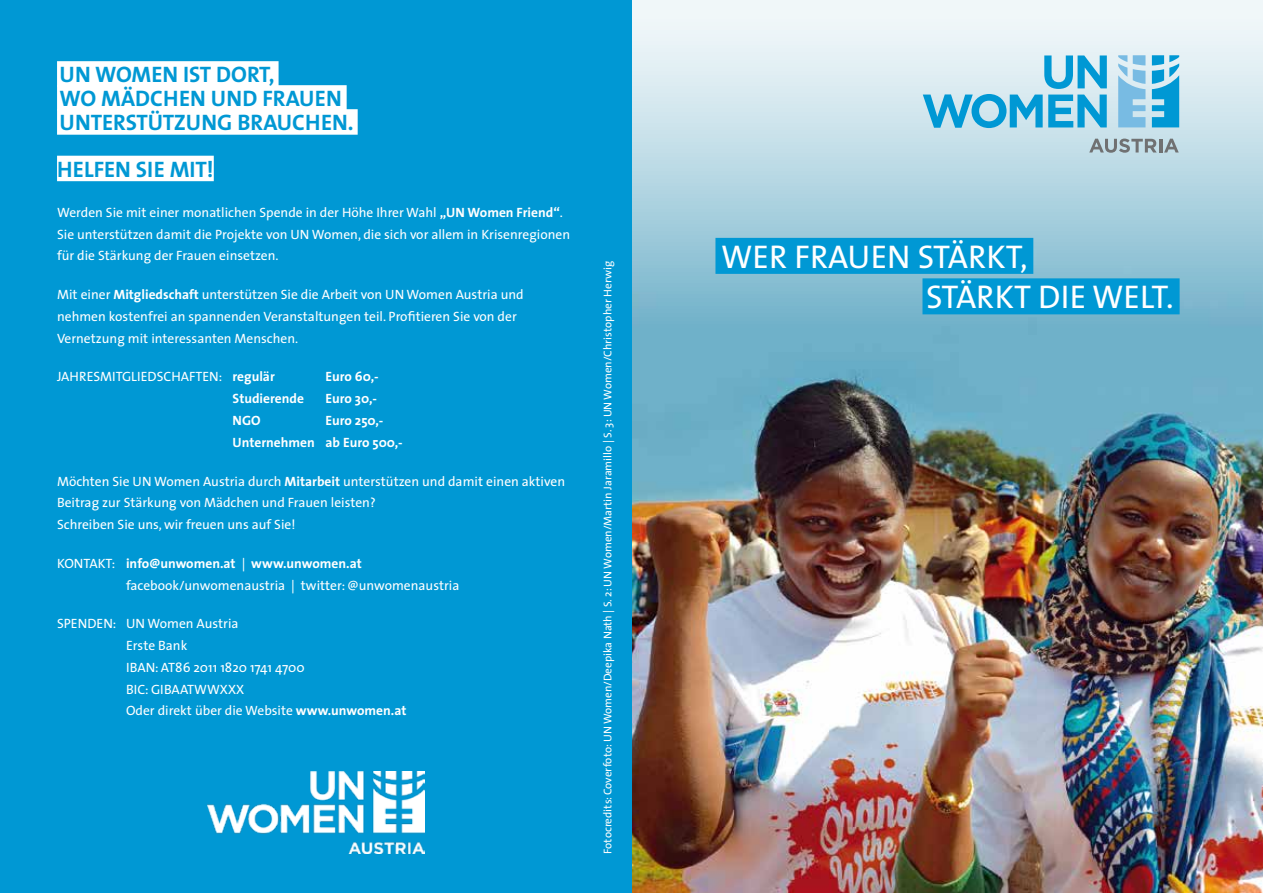
<style>
.page{position:relative;width:1263px;height:893px;background:#fff}
.page>*{position:absolute;margin:0;border:0;box-sizing:border-box;transform-origin:0 0}
.t1{font:33px/40.5px "The Sans";color:#fff}
.t2{font:700 22.5px/24px "The Sans";color:#0098d4}
.t3{font:13.5px/21.8px "The Sans";color:#fff}
.t4{font:700 13.5px/21.8px "The Sans";color:#fff}
.t5{font:11.25px "The Sans";color:#fff}
.s1{font-weight:700}
</style>
<div class="page">
<img style="left:631px;top:0;width:632px;height:893px">
<div style="left:715px;top:238px;width:318px;height:36px;background:#0098d4"></div>
<div style="left:922px;top:278px;width:257px;height:36px;background:#0098d4"></div>
<div style="left:0;top:0;width:631px;height:893px;background:#0098d4"></div>
<div style="left:57px;top:61px;width:222px;height:26px;background:#fff"></div>
<div style="left:57px;top:85px;width:290px;height:26px;background:#fff"></div>
<div style="left:57px;top:109px;width:301px;height:26px;background:#fff"></div>
<div style="left:57px;top:156px;width:157px;height:25px;background:#fff"></div>
<svg style="left:923px;top:55px;width:184px;height:73px;background:#91cfe7"></svg>
<svg style="left:1118px;top:55px;width:27px;height:72px;background:#96c9e7"></svg>
<svg style="left:1152px;top:55px;width:27px;height:72px;background:#40b0dc"></svg>
<svg style="left:1089px;top:139px;width:68px;height:14px"></svg>
<hr style="left:1159px;top:139px;width:3px;height:14px;background:#707172">
<svg style="left:1164px;top:139px;width:15px;height:14px"></svg>
<img style="left:207px;top:771px;width:217px;height:83px">
<h2 class="t2" style="left:59px;top:62px;width:296px">UN Women ist dort,<br>wo Mädchen un d Frauen<br>Unterstützung brauchen.</h2>
<h2 class="t2" style="left:57px;top:157px;width:158px">H elfen Sie mit!</h2>
<p class="t3" style="left:57px;top:201px;width:515px">Werden Sie mit einer monatlichen Spende in der Höhe I hrer Wahl <span class="s1">„UN Women Friend“</span>.<br>Sie unterstützen damit die Projekte von UN Women, die sich vor allem in Krisenregionen für die Stärkung der Frauen einsetzen.</p>
<p class="t3" style="left:57px;top:283px;width:468px">Mit einer <span class="s1">Mitgliedschaft</span> unterstützen Sie die Arbeit von UN Women Austria und nehmen kostenfrei an spannenden Veranstaltungen teil. Profitieren Sie von der<br>Vernetzung mit interessanten Menschen.</p>
<p class="t3" style="left:57px;top:366px;width:248px">Jah resmitgliedschaften: <span class="s1">regulär E</span></p>
<p class="t4" style="left:233px;top:366px;width:148px;text-indent:100px">uro 60,-<br>Studierende Euro 30,-<br>NGOE</p>
<p class="t4" style="left:233px;top:409px;width:172px;text-indent:100px">uro 250,-<br>Unternehmen ab Euro 500,-</p>
<p class="t3" style="left:57px;top:470px;width:509px">Möchten Sie UN Women Austria durch <span class="s1">Mitarbeit</span> unterstützen und damit einen aktiven<br>Beitrag zur Stärkung von Mädchen und Frauen leisten?<br>Schreiben Sie uns, wir freuen uns auf Sie!</p>
<p class="t3" style="left:126px;top:552px;width:335px;text-indent:-69px">Kontakt: <span class="s1">info@unwomen.at</span> | <span class="s1">www.unwomen.at </span>facebook/unwomenaustria | twitter: @unwomenaustria</p>
<p class="t3" style="left:57px;top:612px;width:70px">Spenden: UN</p>
<p class="t3" style="left:148px;top:612px;width:93px">Women Austria</p>
<p class="t3" style="left:57px;top:634px;width:39px">E</p>
<p class="t3" style="left:133px;top:634px;width:56px">rste Bank</p>
<p class="t3" style="left:57px;top:656px;width:37px">I</p>
<p class="t3" style="left:126px;top:656px;width:180px">BAN : AT86 2011 1820 1741 4700<br>BIC : GI BAATWWXXX</p>
<p class="t3" style="left:57px;top:699px;width:40px">O</p>
<p class="t3" style="left:136px;top:699px;width:272px">der direkt über die Website <span class="s1">www.unwomen.at</span></p>
<p class="t5" style="left:598px;top:854px;width:594px;rotate:-90deg">Fotocredits: Coverfoto: UN Women/Deepika Nath | S. 2: UN Women/Martin Jaramillo | S. 3: UN Women/Christopher Herwig</p>
<h1 class="t1" style="left:926px;top:235px;width:249px;text-indent:-205px">Wer Frauen stärkt,<br>stärkt die Welt.</h1>
</div>
